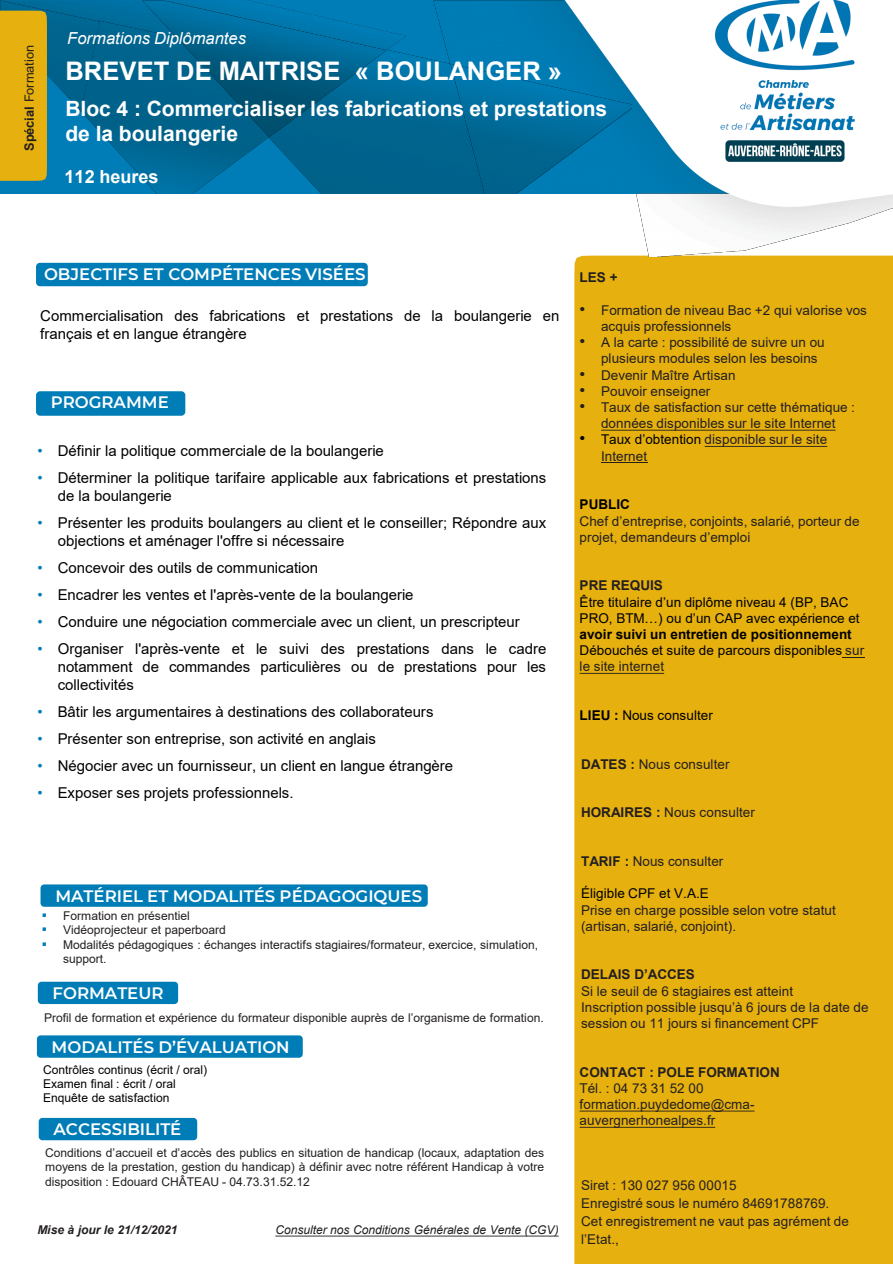
<style>
.page{position:relative;width:893px;height:1264px;background:#fff}
.page>*{position:absolute;margin:0;border:0;box-sizing:border-box;transform-origin:0 0}
.t1{font:700 25.5px "Arial";color:#fff}
.t2{font:700 21px/25.3px "Arial";color:#fff}
.t3{font:700 18px "Arial";letter-spacing:.005em;color:#fff}
.t4{font:600 16.5px "Montserrat";color:#fff}
.t5{font:italic 16.5px "Arial";color:#fff}
.t6{font:15px/18px "Arial";color:#000}
.t7{font:13.5px/16.2px "Arial";letter-spacing:.005em;color:#231f20}
.t8{font:13.5px/16.2px "Arial";letter-spacing:.005em;color:#000}
.t9{font:700 13.5px "Arial";color:#231f20}
.t10{font:700 13.5px "Arial";color:#000}
.t11{font:12.75px "Arial";letter-spacing:-.005em;color:#231f20}
.t12{font:12px/14.4px "Arial";letter-spacing:-.005em;color:#231f20}
.t13{font:12px "Arial";letter-spacing:-.005em;color:#000}
.t14{font:italic 12px "Arial";letter-spacing:-.005em;color:#231f20}
.t15{font:italic 700 12px "Arial";letter-spacing:-.005em;color:#231f20}
.s1{font-weight:700}
.s2{color:#007db6}
.s3{font-family:"Calibri";font-size:15px;color:#007db6}
.s4{font-size:16.5px}
.s5{font-size:16.5px;color:#000}
.s6{color:#000}
.s7{font-weight:700;color:#231f20}
.s8{color:#231f20}
</style>
<div class="page">
<div style="left:574px;top:255px;width:318px;height:1008px;background:#e6b00e"></div>
<div style="left:0;top:0;width:892px;height:193px;background:#007db6"></div>
<img style="left:99px;top:0;width:307px;height:49px">
<img style="left:80px;top:21px;width:189px;height:172px">
<img style="left:0;top:0;width:99px;height:110px">
<img style="left:269px;top:50px;width:164px;height:144px">
<img style="left:142px;top:0;width:244px;height:136px">
<div style="left:0;top:11px;width:47px;height:170px;background:#e6b00e"></div>
<img style="left:636px;top:209px;width:256px;height:48px">
<img style="left:433px;top:0;width:122px;height:194px">
<img style="left:450px;top:64px;width:105px;height:130px">
<div style="left:36px;top:391px;width:149px;height:24px;background:#007db6;border-radius:4px"></div>
<div style="left:40px;top:884px;width:388px;height:22px;background:#007db6;border-radius:4px"></div>
<div style="left:36px;top:263px;width:332px;height:23px;background:#007db6;border-radius:4px"></div>
<div style="left:38px;top:981px;width:140px;height:22px;background:#007db6;border-radius:4px"></div>
<img style="left:555px;top:0;width:337px;height:209px">
<div style="left:37px;top:1035px;width:266px;height:22px;background:#007db6;border-radius:4px"></div>
<div style="left:39px;top:1117px;width:158px;height:22px;background:#007db6;border-radius:4px"></div>
<svg style="left:601px;top:429px;width:234px;height:1px"></svg>
<svg style="left:704px;top:446px;width:123px;height:1px"></svg>
<hr style="left:601px;top:462px;width:46px;height:1px;background:#231f20">
<svg style="left:842px;top:656px;width:22px;height:1px"></svg>
<svg style="left:579px;top:672px;width:85px;height:1px"></svg>
<svg style="left:579px;top:1110px;width:175px;height:1px"></svg>
<svg style="left:579px;top:1126px;width:136px;height:1px"></svg>
<svg style="left:275px;top:1235px;width:283px;height:1px"></svg>
<p class="t11" style="left:21px;top:151px;width:107px;rotate:-90deg"><span class="s1">Spécial</span> Formation</p>
<p class="t5" style="left:67px;top:27px;width:180px">Formations Diplômantes</p>
<p class="t1" style="left:65px;top:53px;width:498px">BREVET DE MAITRISE « BOULANGER »</p>
<p class="t2" style="left:65px;top:96px;width:543px">Bloc 4 : Commercialiser les fabrications et prestations de la boulangerie</p>
<p class="t3" style="left:65px;top:164px;width:96px">112 heures</p>
<p class="t4" style="left:44px;top:262px;width:323px">OBJECTIFS ET COMPÉTENCES VISÉES</p>
<p class="t6" style="left:40px;top:306px;width:520px">Commercialisation des fabrications et prestations de la boulangerie en français et en langue étrangère</p>
<p class="t4" style="left:51px;top:391px;width:120px">PROGRAMME</p>
<p class="t6" style="left:38px;top:441px;width:348px"><span class="s2">•</span> Définir la politique commerciale de la boulangerie</p>
<p class="t6" style="left:58px;top:468px;width:490px;text-indent:-20px"><span class="s2">•</span> Déterminer la politique tarifaire applicable aux fabrications et prestations de la boulangerie</p>
<p class="t6" style="left:58px;top:513px;width:490px;text-indent:-20px"><span class="s2">•</span> Présenter les produits boulangers au client et le conseiller; Répondre aux objections et aménager l'offre si nécessaire</p>
<p class="t6" style="left:38px;top:558px;width:282px"><span class="s2">•</span> Concevoir des outils de communication</p>
<p class="t6" style="left:38px;top:585px;width:377px"><span class="s2">•</span> Encadrer les ventes et l'après-vente de la boulangerie</p>
<p class="t6" style="left:38px;top:612px;width:483px"><span class="s2">•</span> Conduire une négociation commerciale avec un client, un prescripteur</p>
<p class="t6" style="left:58px;top:639px;width:490px;text-align:justify;text-indent:-20px"><span class="s2">•</span> Organiser l'après-vente et le suivi des prestations dans le cadre notamment de commandes particulières ou de prestations pour les collectivités</p>
<p class="t6" style="left:38px;top:702px;width:397px"><span class="s2">•</span> Bâtir les argumentaires à destinations des collaborateurs</p>
<p class="t6" style="left:38px;top:729px;width:340px"><span class="s2">•</span> Présenter son entreprise, son activité en anglais</p>
<p class="t6" style="left:38px;top:756px;width:417px"><span class="s2">•</span> Négocier avec un fournisseur, un client en langue étrangère</p>
<p class="t6" style="left:38px;top:783px;width:257px"><span class="s2">•</span> Exposer ses projets professionnels.</p>
<p class="t4" style="left:55px;top:884px;width:368px">MATÉRIEL ET MODALITÉS PÉDAGOGIQUES</p>
<p class="t12" style="left:42px;top:908px;width:149px"><span class="s3">▪</span> Formation en présentiel</p>
<p class="t12" style="left:42px;top:922px;width:185px"><span class="s3">▪</span> Vidéoprojecteur et paperboard</p>
<p class="t12" style="left:63px;top:936px;width:476px;text-indent:-21px"><span class="s3">▪</span> Modalités pédagogiques : échanges interactifs stagiaires/formateur, exercice, simulation, support.</p>
<p class="t4" style="left:53px;top:981px;width:113px">FORMATEUR</p>
<p class="t12" style="left:44px;top:1009px;width:501px">Profil de formation et expérience du formateur disponible auprès de l’organisme de formation.</p>
<p class="t4" style="left:52px;top:1035px;width:239px">MODALITÉS D’ÉVALUATION</p>
<p class="t13" style="left:43px;top:1060px;width:166px">Contrôles continus (écrit / oral)</p>
<p class="t13" style="left:43px;top:1075px;width:134px">Examen final : écrit / oral</p>
<p class="t13" style="left:43px;top:1089px;width:128px">Enquête de satisfaction</p>
<p class="t4" style="left:54px;top:1117px;width:129px">ACCESSIBILITÉ</p>
<p class="t12" style="left:45px;top:1144px;width:500px;text-align:justify">Conditions d’accueil et d’accès des publics en situation de handicap (locaux, adaptation des moyens de la prestation, gestion du handicap) à définir avec notre référent Handicap à votre disposition : Edouard CHÂTEAU - 04.73.31.52.12</p>
<p class="t15" style="left:37px;top:1221px;width:142px">Mise à jour le 21/12/2021</p>
<p class="t14" style="left:275px;top:1221px;width:285px">Consulter nos Conditions Générales de Vente (CGV)</p>
<p class="t9" style="left:579px;top:268px;width:39px">LES +</p>
<p class="t7" style="left:601px;top:302px;width:267px;text-indent:-21px"><span class="s4">•</span> Formation de niveau Bac +2 qui valorise vos acquis professionnels</p>
<p class="t7" style="left:601px;top:334px;width:225px;text-indent:-21px"><span class="s4">•</span> A la carte : possibilité de suivre un ou plusieurs modules selon les besoins</p>
<p class="t7" style="left:579px;top:366px;width:157px"><span class="s4">•</span> Devenir Maître Artisan</p>
<p class="t7" style="left:579px;top:383px;width:132px"><span class="s4">•</span> Pouvoir enseigner</p>
<p class="t7" style="left:579px;top:399px;width:277px;text-align:center"><span class="s4">•</span> Taux de satisfaction sur cette thématique : données disponibles sur le site Internet</p>
<p class="t7" style="left:601px;top:431px;width:228px;text-indent:-21px"><span class="s5">•</span> <span class="s6">Taux d’obtention</span> disponible sur le site<br>Internet</p>
<p class="t10" style="left:579px;top:495px;width:52px">PUBLIC</p>
<p class="t7" style="left:579px;top:512px;width:281px">Chef d’entreprise, conjoints, salarié, porteur de projet, demandeurs d’emploi</p>
<p class="t8" style="left:579px;top:577px;width:281px"><span class="s7">PRE REQUIS<br></span>Être titulaire d’un diplôme niveau 4 (BP, BAC PRO, BTM…) ou d’un CAP avec expérience et <span class="s1">avoir suivi un entretien de positionnement</span></p>
<p class="t8" style="left:579px;top:642px;width:286px">Débouchés et suite de parcours disponibles <span class="s8">sur le site internet</span></p>
<p class="t8" style="left:579px;top:707px;width:135px"><span class="s1">LIEU :</span> Nous consulter</p>
<p class="t7" style="left:581px;top:755px;width:150px"><span class="s1">DATES :</span> Nous consulter</p>
<p class="t7" style="left:581px;top:804px;width:175px"><span class="s1">HORAIRES :</span> Nous consulter</p>
<p class="t7" style="left:581px;top:852px;width:144px"><span class="s1">TARIF :</span> Nous consulter</p>
<p class="t8" style="left:581px;top:885px;width:129px">Éligible CPF et V.A.E</p>
<p class="t7" style="left:581px;top:901px;width:256px">Prise en charge possible selon votre statut (artisan, salarié, conjoint).</p>
<p class="t9" style="left:581px;top:965px;width:115px">DELAIS D’ACCES</p>
<p class="t7" style="left:581px;top:982px;width:213px">Si le seuil de 6 stagiaires est atteint</p>
<p class="t7" style="left:581px;top:998px;width:289px">Inscription possible jusqu’à 6 jours de la date de session ou 11 jours si financement CPF</p>
<p class="t9" style="left:579px;top:1062px;width:202px">CONTACT : POLE FORMATION</p>
<p class="t7" style="left:579px;top:1079px;width:125px">Tél. : 04 73 31 52 00</p>
<p class="t7" style="left:579px;top:1095px;width:176px">formation.puydedome@cma&shy;auvergnerhonealpes.fr</p>
<p class="t7" style="left:581px;top:1177px;width:157px">Siret : 130 027 956 00015</p>
<p class="t7" style="left:581px;top:1194px;width:269px;line-height:17.9px">Enregistré sous le numéro 84691788769.<br>Cet enregistrement ne vaut pas agrément de l’Etat.,</p>
</div>
